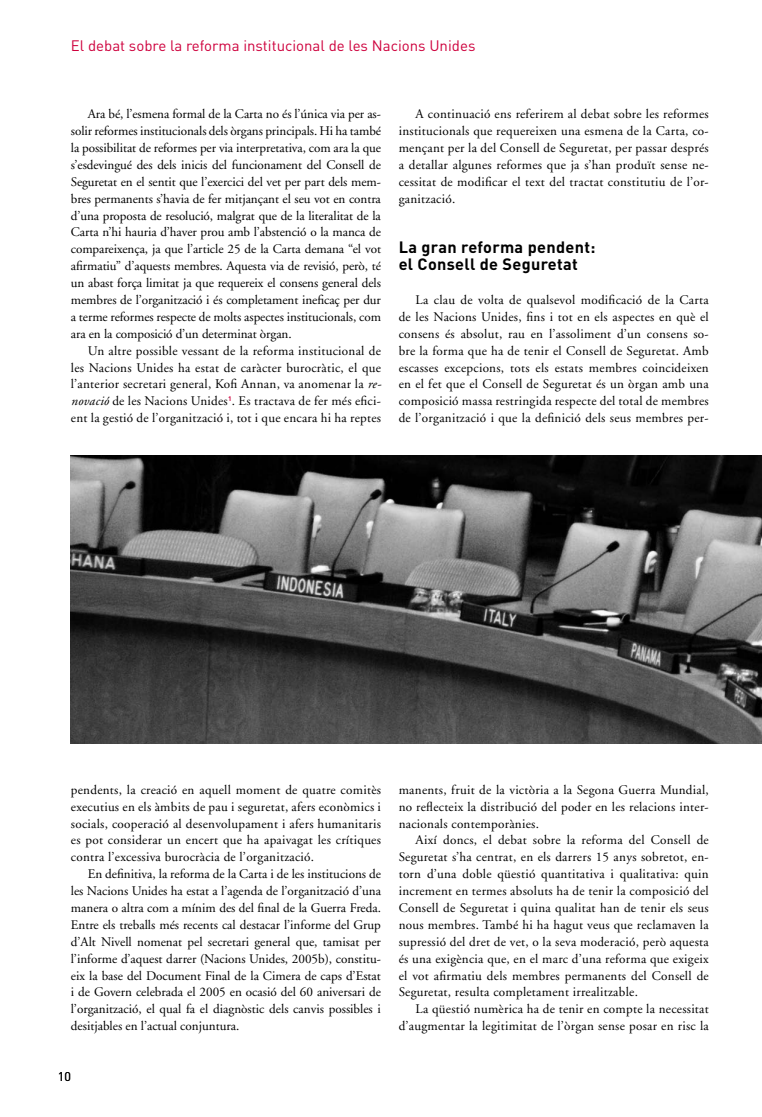
<style>
.page{position:relative;width:762px;height:1117px;background:#fff}
.page>*{position:absolute;margin:0;border:0;box-sizing:border-box;transform-origin:0 0}
.t1{font:700 16.25px/16.9px "DIN";letter-spacing:.02em;color:#000}
.t2{font:15px "DIN";color:#ce003d}
.t3{font:13.12px/16.9px "Adobe Garamond";letter-spacing:.02em;color:#000;text-align:justify}
.t4{font:12.5px "DIN";color:#000}
.s1{font-style:italic}
</style>
<div class="page">
<img style="left:71px;top:456px;width:691px;height:287px">
<p class="t2" style="left:71px;top:36px;width:406px">El debat sobre la reforma institucional de les Nacions Unides</p>
<p class="t3" style="left:71px;top:106px;width:312px;text-indent:17px">Ara bé, l’esmena formal de la Carta no és l’única via per as&shy;solir reformes institucionals dels òrgans principals. Hi ha també la possibilitat de reformes per via interpretativa, com ara la que s’esdevingué des dels inicis del funcionament del Consell de Seguretat en el sentit que l’exercici del vet per part dels mem&shy;bres permanents s’havia de fer mitjançant el seu vot en contra d’una proposta de resolució, malgrat que de la literalitat de la Carta n’hi hauria d’haver prou amb l’abstenció o la manca de compareixença, ja que l’article 25 de la Carta demana “el vot afirmatiu” d’aquests membres. Aquesta via de revisió, però, té un abast força limitat ja que requereix el consens general dels membres de l’organització i és completament ineficaç per dur a terme reformes respecte de molts aspectes institucionals, com ara en la composició d’un determinat òrgan.</p>
<p class="t3" style="left:71px;top:342px;width:312px;text-indent:17px">Un altre possible vessant de la reforma institucional de les Nacions Unides ha estat de caràcter burocràtic, el que l’anterior secretari general, Kofi Annan, va anomenar la <span class="s1">re&shy;novació</span> de les Nacions Unides<sup>1</sup>. Es tractava de fer més efici&shy;ent la gestió de l’organització i, tot i que encara hi ha reptes</p>
<p class="t3" style="left:399px;top:106px;width:312px;text-indent:17px">A continuació ens referirem al debat sobre les reformes institucionals que requereixen una esmena de la Carta, co&shy;mençant per la del Consell de Seguretat, per passar després a detallar algunes reformes que ja s’han produït sense ne&shy;cessitat de modificar el text del tractat constitutiu de l’or&shy;ganització.</p>
<p class="t1" style="left:399px;top:238px;width:198px">La gran reforma pendent: el Consell de Seguretat</p>
<p class="t3" style="left:399px;top:291px;width:312px;text-indent:17px">La clau de volta de qualsevol modificació de la Carta de les Nacions Unides, fins i tot en els aspectes en què el consens és absolut, rau en l’assoliment d’un consens so&shy;bre la forma que ha de tenir el Consell de Seguretat. Amb escasses excepcions, tots els estats membres coincideixen en el fet que el Consell de Seguretat és un òrgan amb una composició massa restringida respecte del total de membres de l’organització i que la definició dels seus membres per-</p>
<p class="t3" style="left:71px;top:781px;width:312px">pendents, la creació en aquell moment de quatre comitès executius en els àmbits de pau i seguretat, afers econòmics i socials, cooperació al desenvolupament i afers humanitaris es pot considerar un encert que ha apaivagat les crítiques contra l’excessiva burocràcia de l’organització.</p>
<p class="t3" style="left:71px;top:865px;width:312px;text-indent:17px">En definitiva, la reforma de la Carta i de les institucions de les Nacions Unides ha estat a l’agenda de l’organització d’una manera o altra com a mínim des del final de la Guerra Freda.<br>Entre els treballs més recents cal destacar l’informe del Grup d’Alt Nivell nomenat pel secretari general que, tamisat per l’informe d’aquest darrer (Nacions Unides, 2005b), constitu&shy;eix la base del Document Final de la Cimera de caps d’Estat i de Govern celebrada el 2005 en ocasió del 60 aniversari de l’organització, el qual fa el diagnòstic dels canvis possibles i desitjables en l’actual conjuntura.</p>
<p class="t4" style="left:58px;top:1068px;width:15px">10</p>
<p class="t3" style="left:399px;top:781px;width:312px">manents, fruit de la victòria a la Segona Guerra Mundial, no reflecteix la distribució del poder en les relacions inter&shy;nacionals contemporànies.</p>
<p class="t3" style="left:399px;top:832px;width:312px;text-indent:17px">Així doncs, el debat sobre la reforma del Consell de Seguretat s’ha centrat, en els darrers 15 anys sobretot, en&shy;torn d’una doble qüestió quantitativa i qualitativa: quin increment en termes absoluts ha de tenir la composició del Consell de Seguretat i quina qualitat han de tenir els seus nous membres. També hi ha hagut veus que reclamaven la supressió del dret de vet, o la seva moderació, però aquesta és una exigència que, en el marc d’una reforma que exigeix el vot afirmatiu dels membres permanents del Consell de Seguretat, resulta completament irrealitzable.</p>
<p class="t3" style="left:399px;top:1000px;width:312px;text-align:right">La qüestió numèrica ha de tenir en compte la necessitat d’augmentar la legitimitat de l’òrgan sense posar en risc la</p>
</div>
